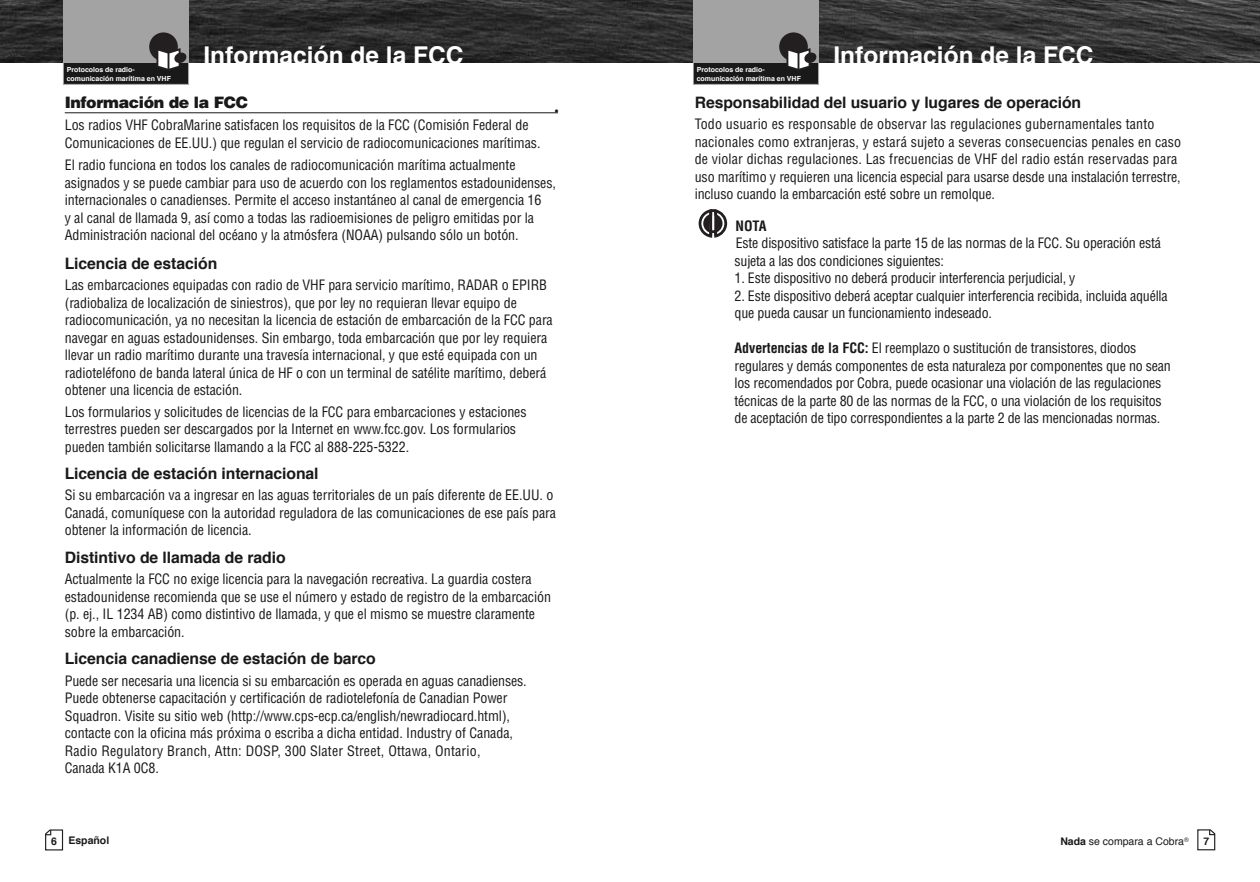
<style>
.page{position:relative;width:1260px;height:882px;background:#fff}
.page>*{position:absolute;margin:0;border:0;box-sizing:border-box;transform-origin:0 0}
.t1{font:700 24.5px "Helvetica";color:#fff}
.t2{font:700 15.75px "Helvetica";letter-spacing:-.005em;color:#191919}
.t3{font:900 15.75px "Helvetica LT Std";letter-spacing:-.025em;color:#191919}
.t4{font:condensed 14px/17.5px "Helvetica LT Std";letter-spacing:-.005em;color:#191919}
.t5{font:700 condensed 14px "Helvetica LT Std";color:#191919}
.t6{font:700 14px "Helvetica";color:#191919}
.t7{font:10.5px "Helvetica";color:#191919}
.t8{font:700 10.5px "Helvetica";color:#191919}
.t9{font:700 7px/8.4px "Helvetica";color:#fff}
.t10{font:6.3px "Helvetica";color:#191919}
.s1{font-weight:700}
</style>
<div class="page">
<img style="left:630px;top:0;width:630px;height:63px">
<div style="left:694px;top:62px;width:124px;height:22px;background:#191919"></div>
<div style="left:693px;top:61px;width:126px;height:24px;border:1px solid #a3a3a3"></div>
<div style="left:693px;top:0;width:126px;height:63px;background:#a3a3a3"></div>
<svg style="left:1197px;top:829px;width:18px;height:21px"></svg>
<svg style="left:698px;top:209px;width:30px;height:29px"></svg>
<svg style="left:0;top:0;width:630px;height:63px;background:#2c2c2c"></svg>
<svg style="left:45px;top:829px;width:19px;height:21px"></svg>
<hr style="left:65px;top:112px;width:493px;height:1px;background:#191919">
<div style="left:64px;top:62px;width:124px;height:22px;background:#191919"></div>
<div style="left:63px;top:61px;width:126px;height:24px;border:1px solid #a3a3a3"></div>
<div style="left:63px;top:0;width:126px;height:63px;background:#a3a3a3"></div>
<div style="left:780px;top:33px;width:27px;height:27px;background:#231f20;border-radius:50%"></div>
<div style="left:779px;top:32px;width:29px;height:29px;border:2px solid #231f20;border-radius:50%"></div>
<svg style="left:786px;top:48px;width:31px;height:22px"></svg>
<div style="left:150px;top:33px;width:27px;height:27px;background:#231f20;border-radius:50%"></div>
<div style="left:149px;top:32px;width:29px;height:29px;border:2px solid #231f20;border-radius:50%"></div>
<svg style="left:149px;top:47px;width:38px;height:23px"></svg>
<h1 class="t1" style="left:203px;top:46px;width:262px">Información de la FCC</h1>
<p class="t3" style="left:65px;top:96px;width:185px">Información de la FCC</p>
<p class="t9" style="left:67px;top:66px;width:106px">Protocolos de radio&shy;comunicación marítima en VHF</p>
<p class="t6" style="left:554px;top:106px;width:6px">•</p>
<p class="t4" style="left:65px;top:117px;width:477px">Los radios VHF CobraMarine satisfacen los requisitos de la FCC (Comisión Federal de<br>Comunicaciones de EE.UU.) que regulan el servicio de radiocomunicaciones marítimas.</p>
<p class="t4" style="left:65px;top:157px;width:493px">El radio funciona en todos los canales de radiocomunicación marítima actualmente asignados y se puede cambiar para uso de acuerdo con los reglamentos estadounidenses, internacionales o canadienses. Permite el acceso instantáneo al canal de emergencia 16<br>y al canal de llamada 9, así como a todas las radioemisiones de peligro emitidas por la Administración nacional del océano y la atmósfera (NOAA) pulsando sólo un botón.</p>
<p class="t2" style="left:65px;top:257px;width:154px">Licencia de estación</p>
<p class="t4" style="left:65px;top:278px;width:490px">Las embarcaciones equipadas con radio de VHF para servicio marítimo, RADAR o EPIRB (radiobaliza de localización de siniestros), que por ley no requieran llevar equipo de radiocomunicación, ya no necesitan la licencia de estación de embarcación de la FCC para navegar en aguas estadounidenses. Sin embargo, toda embarcación que por ley requiera llevar un radio marítimo durante una travesía internacional, y que esté equipada con un radioteléfono de banda lateral única de HF o con un terminal de satélite marítimo, deberá obtener una licencia de estación.</p>
<p class="t4" style="left:65px;top:404px;width:463px">Los formularios y solicitudes de licencias de la FCC para embarcaciones y estaciones terrestres pueden ser descargados por la Internet en www.fcc.gov. Los formularios pueden también solicitarse llamando a la FCC al 888-225-5322.</p>
<p class="t2" style="left:65px;top:467px;width:255px">Licencia de estación internacional</p>
<p class="t4" style="left:65px;top:488px;width:493px">Si su embarcación va a ingresar en las aguas territoriales de un país diferente de EE.UU. o<br>Canadá, comuníquese con la autoridad reguladora de las comunicaciones de ese país para obtener la información de licencia.</p>
<p class="t2" style="left:65px;top:551px;width:222px">Distintivo de llamada de radio</p>
<p class="t4" style="left:65px;top:572px;width:488px">Actualmente la FCC no exige licencia para la navegación recreativa. La guardia costera estadounidense recomienda que se use el número y estado de registro de la embarcación (p. ej., IL 1234 AB) como distintivo de llamada, y que el mismo se muestre claramente sobre la embarcación.</p>
<p class="t2" style="left:65px;top:652px;width:313px">Licencia canadiense de estación de barco</p>
<p class="t4" style="left:65px;top:673px;width:464px">Puede ser necesaria una licencia si su embarcación es operada en aguas canadienses.<br>Puede obtenerse capacitación y certificación de radiotelefonía de Canadian Power Squadron. Visite su sitio web (http://www.cps-ecp.ca/english/newradiocard.html), contacte con la oficina más próxima o escriba a dicha entidad. Industry of Canada, Radio Regulatory Branch, Attn: DOSP, 300 Slater Street, Ottawa, Ontario,<br>Canada K1A 0C8.</p>
<p class="t8" style="left:51px;top:836px;width:60px">6 Español</p>
<h1 class="t1" style="left:833px;top:46px;width:262px">Información de la FCC</h1>
<p class="t2" style="left:695px;top:96px;width:388px">Responsabilidad del usuario y lugares de operación</p>
<p class="t4" style="left:695px;top:117px;width:488px">Todo usuario es responsable de observar las regulaciones gubernamentales tanto nacionales como extranjeras, y estará sujeto a severas consecuencias penales en caso de violar dichas regulaciones. Las frecuencias de VHF del radio están reservadas para uso marítimo y requieren una licencia especial para usarse desde una instalación terrestre, incluso cuando la embarcación esté sobre un remolque.</p>
<p class="t5" style="left:736px;top:220px;width:32px">NOTA</p>
<p class="t4" style="left:735px;top:235px;width:428px">Este dispositivo satisface la parte 15 de las normas de la FCC. Su operación está sujeta a las dos condiciones siguientes:</p>
<p class="t4" style="left:735px;top:270px;width:342px">1. Este dispositivo no deberá producir interferencia perjudicial, y</p>
<p class="t4" style="left:735px;top:288px;width:435px">2. Este dispositivo deberá aceptar cualquier interferencia recibida, incluida aquélla que pueda causar un funcionamiento indeseado.</p>
<p class="t4" style="left:735px;top:340px;width:438px"><span class="s1">Advertencias de la FCC:</span> El reemplazo o sustitución de transistores, diodos regulares y demás componentes de esta naturaleza por componentes que no sean los recomendados por Cobra, puede ocasionar una violación de las regulaciones técnicas de la parte 80 de las normas de la FCC, o una violación de los requisitos de aceptación de tipo correspondientes a la parte 2 de las mencionadas normas.</p>
<p class="t9" style="left:697px;top:66px;width:106px">Protocolos de radio&shy;comunicación marítima en VHF</p>
<p class="t7" style="left:1060px;top:837px;width:125px"><span class="s1">Nada</span> se compara a Cobra</p>
<p class="t8" style="left:1203px;top:837px;width:7px">7</p>
<p class="t10" style="left:1184px;top:837px;width:6px">®</p>
</div>
